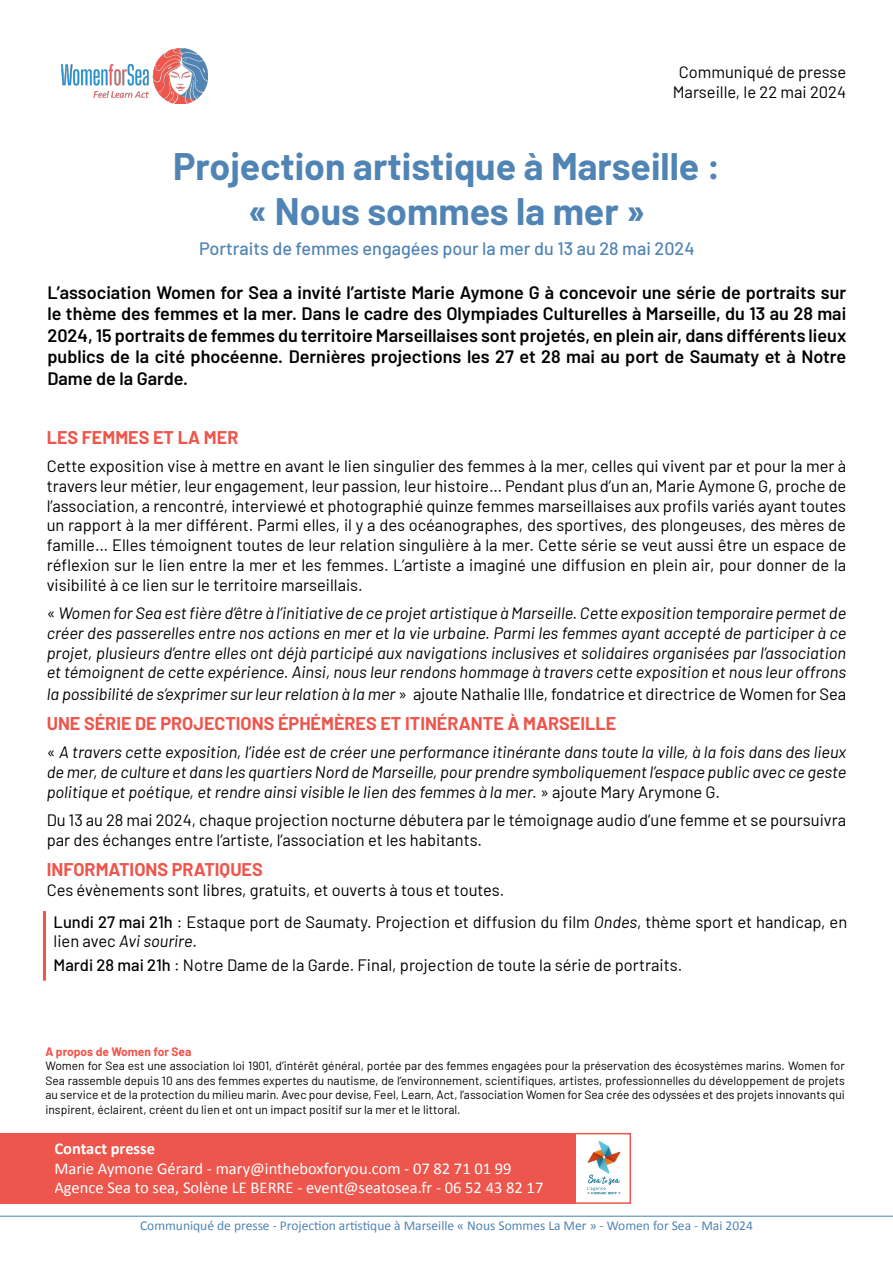
<style>
.page{position:relative;width:893px;height:1263px;background:#fff}
.page>*{position:absolute;margin:0;border:0;box-sizing:border-box;transform-origin:0 0}
.t1{font:700 37.5px/45px "Barlow";color:#5084b4;text-align:center}
.t2{font:600 18px/21.6px "Barlow";color:#000;text-align:justify}
.t3{font:700 18px "Barlow";color:#ed564c}
.t4{font:500 18px "Barlow";color:#5084b4}
.t5{font:16.5px/19.8px "Barlow";color:#000}
.t6{font:italic 16.5px/19.8px "Barlow";color:#000;text-align:justify}
.t7{font:16.5px/19.8px "Calibri";color:#fff}
.t8{font:700 16.5px "Calibri";color:#fff}
.t9{font:13.5px "Calibri";color:#5084b4}
.t10{font:12px/14.4px "Barlow";color:#000;text-align:justify}
.t11{font:700 12px "Barlow";color:#ed564c}
.s1{font-style:normal}
.s2{font-style:italic}
.s3{font-weight:500}
</style>
<div class="page">
<img style="left:61px;top:49px;width:147px;height:55px">
<div style="left:46px;top:1133px;width:530px;height:71px;background:#ed564c"></div>
<div style="left:0;top:1133px;width:55px;height:71px;background:#ed564c"></div>
<hr style="left:0;top:1216px;width:893px;height:1px;background:#5084b4">
<img style="left:587px;top:1141px;width:34px;height:54px">
<div style="left:574px;top:1133px;width:57px;height:71px;border:2px solid #ed564c"></div>
<hr style="left:43px;top:911px;width:3px;height:70px;background:#ed564c">
<p class="t5" style="left:673px;top:61px;width:175px;text-align:center">Communiqué de presse<br>Marseille, le 22 mai 2024</p>
<h1 class="t1" style="left:173px;top:141px;width:549px">Projection artistique à Marseille : « Nous sommes la mer »</h1>
<p class="t4" style="left:199px;top:236px;width:497px">Portraits de femmes engagées pour la mer du 13 au 28 mai 2024</p>
<p class="t2" style="left:47px;top:280px;width:800px">L’association Women for Sea a invité l’artiste Marie Aymone G à concevoir une série de portraits sur le thème des femmes et la mer. Dans le cadre des Olympiades Culturelles à Marseille, du 13 au 28 mai 2024, 15 portraits de femmes du territoire Marseillaises sont projetés, en plein air, dans différents lieux publics de la cité phocéenne. Dernières projections les 27 et 28 mai au port de Saumaty et à Notre Dame de la Garde.</p>
<p class="t3" style="left:47px;top:424px;width:193px">LES FEMMES ET LA MER</p>
<p class="t5" style="left:47px;top:455px;width:801px;text-align:justify">Cette exposition vise à mettre en avant le lien singulier des femmes à la mer, celles qui vivent par et pour la mer à travers leur métier, leur engagement, leur passion, leur histoire… Pendant plus d’un an, Marie Aymone G, proche de l’association, a rencontré, interviewé et photographié quinze femmes marseillaises aux profils variés ayant toutes un rapport à la mer différent. Parmi elles, il y a des océanographes, des sportives, des plongeuses, des mères de famille… Elles témoignent toutes de leur relation singulière à la mer. Cette série se veut aussi être un espace de réflexion sur le lien entre la mer et les femmes. L’artiste a imaginé une diffusion en plein air, pour donner de la visibilité à ce lien sur le territoire marseillais.</p>
<p class="t6" style="left:47px;top:602px;width:801px"><span class="s1">«</span> Women for Sea est fière d’être à l’initiative de ce projet artistique à Marseille. Cette exposition temporaire permet de créer des passerelles entre nos actions en mer et la vie urbaine. Parmi les femmes ayant accepté de participer à ce projet, plusieurs d’entre elles ont déjà participé aux navigations inclusives et solidaires organisées par l’association et témoignent de cette expérience. Ainsi, nous leur rendons hommage à travers cette exposition et nous leur offrons</p>
<p class="t5" style="left:47px;top:683px;width:801px"><span class="s2">la possibilité de s’exprimer sur leur relation à la mer</span> » ajoute Nathalie Ille, fondatrice et directrice de Women for Sea</p>
<p class="t3" style="left:47px;top:710px;width:571px">UNE SÉRIE DE PROJECTIONS ÉPHÉMÈRES ET ITINÉRANTE À MARSEILLE</p>
<p class="t6" style="left:47px;top:741px;width:801px"><span class="s1">«</span> A travers cette exposition, l’idée est de créer une performance itinérante dans toute la ville, à la fois dans des lieux de mer, de culture et dans les quartiers Nord de Marseille, pour prendre symboliquement l’espace public avec ce geste politique et poétique, et rendre ainsi visible le lien des femmes à la mer. <span class="s1">» ajoute Mary Arymone G.</span></p>
<p class="t5" style="left:47px;top:809px;width:801px">Du 13 au 28 mai 2024, chaque projection nocturne débutera par le témoignage audio d’une femme et se poursuivra par des échanges entre l’artiste, l’association et les habitants.</p>
<p class="t3" style="left:47px;top:856px;width:218px">INFORMATIONS PRATIQUES</p>
<p class="t5" style="left:47px;top:879px;width:459px">Ces évènements sont libres, gratuits, et ouverts à tous et toutes.</p>
<p class="t5" style="left:54px;top:910px;width:795px"><span class="s3">Lundi 27 mai 21h</span> : Estaque port de Saumaty. Projection et diffusion du film <span class="s2">Ondes</span>, thème sport et handicap, en lien avec <span class="s2">Avi sourire</span>.</p>
<p class="t5" style="left:54px;top:954px;width:630px"><span class="s3">Mardi 28 mai 21h</span> : Notre Dame de la Garde. Final, projection de toute la série de portraits.</p>
<p class="t11" style="left:45px;top:1043px;width:147px">A propos de Women for Sea</p>
<p class="t10" style="left:45px;top:1058px;width:801px">Women for Sea est une association loi 1901, d’intérêt général, portée par des femmes engagées pour la préservation des écosystèmes marins. Women for Sea rassemble depuis 10 ans des femmes expertes du nautisme, de l’environnement, scientifiques, artistes, professionnelles du développement de projets au service et de la protection du milieu marin. Avec pour devise, Feel, Learn, Act, l’association Women for Sea crée des odyssées et des projets innovants qui inspirent, éclairent, créent du lien et ont un impact positif sur la mer et le littoral.</p>
<p class="t8" style="left:54px;top:1137px;width:102px">Contact presse</p>
<p class="t7" style="left:54px;top:1158px;width:490px">Marie Aymone Gérard - mary@intheboxforyou.com - 07 82 71 01 99<br>Agence Sea to sea, Solène LE BERRE - event@seatosea.fr - 06 52 43 82 17</p>
<p class="t9" style="left:140px;top:1216px;width:614px">Communiqué de presse - Projection artistique à Marseille « Nous Sommes La Mer » - Women for Sea - Mai 2024</p>
</div>
